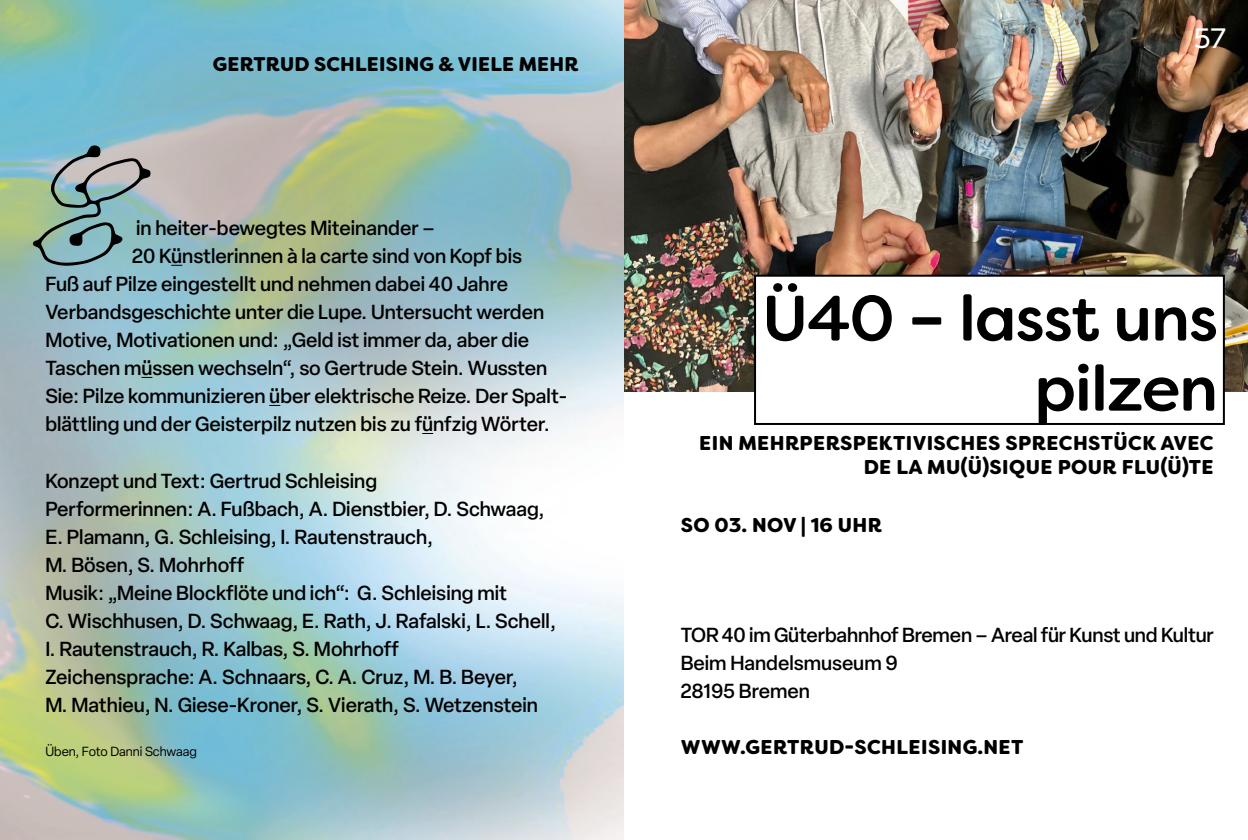
<style>
.page{position:relative;width:1248px;height:840px;background:#fff}
.page>*{position:absolute;margin:0;border:0;box-sizing:border-box;transform-origin:0 0}
.t1{font:300 200.8px "Ready Active Test";color:#000}
.t2{font:500 64px/70px "Filson Soft";letter-spacing:-.02em;color:#000;text-align:right}
.t3{font:28px "Filson Pro";color:#fff}
.t4{font:500 20px/28px "Elza";color:#000}
.t5{font:900 20px/24px "Filson Soft";letter-spacing:.02em;color:#000;text-align:right}
.t6{font:900 19.8px "Filson Soft";letter-spacing:.01em;color:#000}
.t7{font:13px "Elza";color:#000}
</style>
<div class="page">
<img style="left:0;top:0;width:624px;height:839px">
<img style="left:624px;top:0;width:623px;height:391px">
<div style="left:755px;top:275px;width:468px;height:148px;background:#fff"></div>
<div style="left:754px;top:274px;width:470px;height:150px;border:2px solid #000"></div>
<p class="t6" style="left:213px;top:51px;width:367px">GERTRUD SCHLEISING &amp; VIELE MEHR</p>
<h1 class="t1" style="left:18px;top:77px;width:113px">E</h1>
<p class="t4" style="left:136px;top:214px;width:300px">in heiter-bewegtes Miteinander –</p>
<p class="t4" style="left:132px;top:242px;width:391px">20 Künstlerinnen à la carte sind von Kopf bis</p>
<p class="t4" style="left:45px;top:270px;width:464px">Fuß auf Pilze eingestellt und nehmen dabei 40 Jahre</p>
<p class="t4" style="left:45px;top:298px;width:500px">Verbandsgeschichte unter die Lupe. Untersucht werden</p>
<p class="t4" style="left:45px;top:326px;width:485px">Motive, Motivationen und: „Geld ist immer da, aber die</p>
<p class="t4" style="left:45px;top:354px;width:503px">Taschen müssen wechseln“, so Gertrude Stein. Wussten</p>
<p class="t4" style="left:45px;top:382px;width:523px">Sie: Pilze kommunizieren über elektrische Reize. Der Spalt-</p>
<p class="t4" style="left:45px;top:410px;width:506px">blättling und der Geisterpilz nutzen bis zu fünfzig Wörter.</p>
<p class="t4" style="left:45px;top:466px;width:512px">Konzept und Text: Gertrud Schleising<br>Performerinnen: A. Fußbach, A. Dienstbier, D. Schwaag, E. Plamann, G. Schleising, I. Rautenstrauch,<br>M. Bösen, S. Mohrhoff<br>Musik: „Meine Blockflöte und ich“: G. Schleising mit<br>C. Wischhusen, D. Schwaag, E. Rath, J. Rafalski, L. Schell, I. Rautenstrauch, R. Kalbas, S. Mohrhoff<br>Zeichensprache: A. Schnaars, C. A. Cruz, M. B. Beyer,<br>M. Mathieu, N. Giese-Kroner, S. Vierath, S. Wetzenstein</p>
<p class="t7" style="left:45px;top:742px;width:153px">Üben, Foto Danni Schwaag</p>
<h3 class="t3" style="left:1193px;top:19px;width:34px">57</h3>
<h2 class="t2" style="left:762px;top:283px;width:457px">Ü40 – lasst uns pilzen</h2>
<p class="t5" style="left:699px;top:431px;width:516px">EIN MEHRPERSPEKTIVISCHES SPRECHSTÜCK AVEC<br>DE LA MU(Ü)SIQUE POUR FLU(Ü)TE</p>
<p class="t5" style="left:681px;top:512px;width:202px">SO 03. NOV | 16 UHR</p>
<p class="t4" style="left:680px;top:620px;width:534px">TOR 40 im Güterbahnhof Bremen – Areal für Kunst und Kultur<br>Beim Handelsmuseum 9<br>28195 Bremen</p>
<p class="t5" style="left:681px;top:735px;width:344px">WWW.GERTRUD-SCHLEISING.NET</p>
</div>
